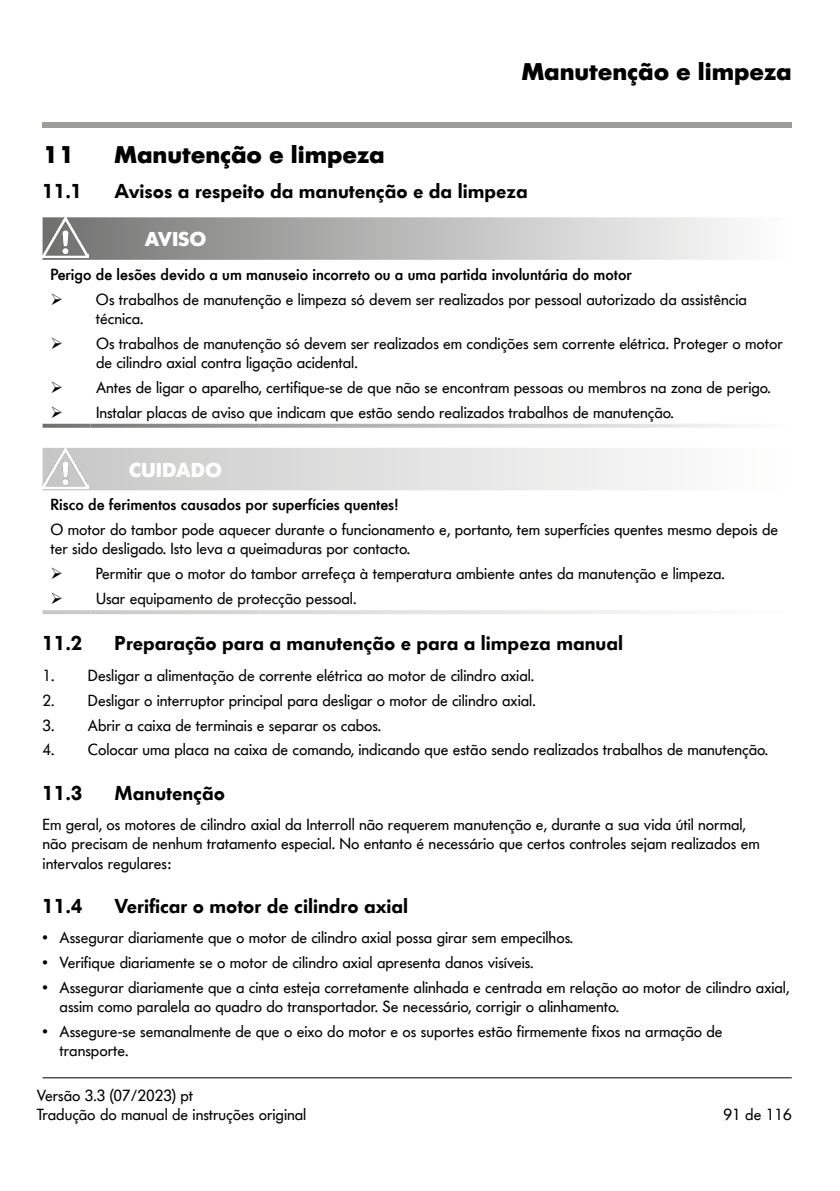
<style>
.page{position:relative;width:840px;height:1191px;background:#fff}
.page>*{position:absolute;margin:0;border:0;box-sizing:border-box;transform-origin:0 0}
.t1{font:700 24px "Futura BQ";color:#000}
.t2{font:600 20px "Futura BQ";color:#000}
.t3{font:700 20px "Futura BQ";color:#fff}
.t4{font:16px/19.2px "Futura BQ";color:#000}
.t5{font:500 16px "Futura BQ";color:#000}
</style>
<div class="page">
<div style="left:43px;top:122px;width:748px;height:6px;background:#9d9d9c"></div>
<hr style="left:43px;top:1077px;width:748px;height:1px;background:#000">
<svg style="left:43px;top:217px;width:690px;height:43px;background:#b9b9b9"></svg>
<svg style="left:43px;top:424px;width:47px;height:4px"></svg>
<svg style="left:90px;top:424px;width:170px;height:4px"></svg>
<svg style="left:260px;top:424px;width:473px;height:4px;background:#cdcccc"></svg>
<img style="left:43px;top:217px;width:45px;height:41px">
<svg style="left:43px;top:448px;width:605px;height:42px;background:#dfdfdf"></svg>
<hr style="left:43px;top:610px;width:47px;height:4px;background:#c8c8c8">
<hr style="left:90px;top:610px;width:170px;height:4px;background:#d3d3d2">
<svg style="left:260px;top:610px;width:388px;height:4px;fill:#e7e7e7"></svg>
<img style="left:43px;top:448px;width:45px;height:40px">
<h1 class="t1" style="left:521px;top:56px;width:271px">Manutenção e limpeza</h1>
<h1 class="t1" style="left:43px;top:138px;width:34px">11</h1>
<h1 class="t1" style="left:115px;top:138px;width:271px">Manutenção e limpeza</h1>
<p class="t2" style="left:43px;top:178px;width:41px">11.1</p>
<p class="t2" style="left:115px;top:178px;width:414px">Avisos a respeito da manutenção e da limpeza</p>
<p class="t3" style="left:145px;top:226px;width:63px">AVISO</p>
<p class="t5" style="left:51px;top:264px;width:582px">Perigo de lesões devido a um manuseio incorreto ou a uma partida involuntária do motor</p>
<p class="t4" style="left:96px;top:289px;width:652px">Os trabalhos de manutenção e limpeza só devem ser realizados por pessoal autorizado da assistência técnica.</p>
<p class="t4" style="left:96px;top:333px;width:688px">Os trabalhos de manutenção só devem ser realizados em condições sem corrente elétrica. Proteger o motor de cilindro axial contra ligação acidental.</p>
<p class="t4" style="left:96px;top:375px;width:676px;line-height:24.8px">Antes de ligar o aparelho, certifique-se de que não se encontram pessoas ou membros na zona de perigo.<br>Instalar placas de aviso que indicam que estão sendo realizados trabalhos de manutenção.</p>
<p class="t3" style="left:129px;top:456px;width:95px">CUIDADO</p>
<p class="t5" style="left:51px;top:494px;width:349px">Risco de ferimentos causados por superfícies quentes!</p>
<p class="t4" style="left:51px;top:520px;width:728px">O motor do tambor pode aquecer durante o funcionamento e, portanto, tem superfícies quentes mesmo depois de ter sido desligado. Isto leva a queimaduras por contacto.</p>
<p class="t4" style="left:96px;top:561px;width:630px;line-height:24.8px">Permitir que o motor do tambor arrefeça à temperatura ambiente antes da manutenção e limpeza.<br>Usar equipamento de protecção pessoal.</p>
<p class="t2" style="left:43px;top:630px;width:41px">11.2</p>
<p class="t2" style="left:115px;top:630px;width:509px">Preparação para a manutenção e para a limpeza manual</p>
<p class="t4" style="left:43px;top:665px;width:493px">1. Desligar a alimentação de corrente elétrica ao motor de cilindro axial.</p>
<p class="t4" style="left:43px;top:690px;width:494px">2. Desligar o interruptor principal para desligar o motor de cilindro axial.</p>
<p class="t4" style="left:43px;top:715px;width:340px">3. Abrir a caixa de terminais e separar os cabos.</p>
<p class="t4" style="left:43px;top:740px;width:726px">4. Colocar uma placa na caixa de comando, indicando que estão sendo realizados trabalhos de manutenção.</p>
<p class="t2" style="left:43px;top:779px;width:41px">11.3</p>
<p class="t2" style="left:115px;top:779px;width:112px">Manutenção</p>
<p class="t4" style="left:43px;top:815px;width:718px">Em geral, os motores de cilindro axial da Interroll não requerem manutenção e, durante a sua vida útil normal, não precisam de nenhum tratamento especial. No entanto é necessário que certos controles sejam realizados em intervalos regulares:</p>
<p class="t2" style="left:43px;top:892px;width:41px">11.4</p>
<p class="t2" style="left:115px;top:892px;width:295px">Verificar o motor de cilindro axial</p>
<p class="t4" style="left:43px;top:928px;width:532px">• Assegurar diariamente que o motor de cilindro axial possa girar sem empecilhos.</p>
<p class="t4" style="left:43px;top:952px;width:492px">• Verifique diariamente se o motor de cilindro axial apresenta danos visíveis.</p>
<p class="t4" style="left:60px;top:977px;width:731px;text-indent:-17px">• Assegurar diariamente que a cinta esteja corretamente alinhada e centrada em relação ao motor de cilindro axial, assim como paralela ao quadro do transportador. Se necessário, corrigir o alinhamento.</p>
<p class="t4" style="left:60px;top:1021px;width:664px;text-indent:-17px">• Assegure-se semanalmente de que o eixo do motor e os suportes estão firmemente fixos na armação de transporte.</p>
<p class="t4" style="left:37px;top:1085px;width:271px">Versão 3.3 (07/2023) pt<br>Tradução do manual de instruções original</p>
<p class="t4" style="left:723px;top:1104px;width:70px">91 de 116</p>
</div>
